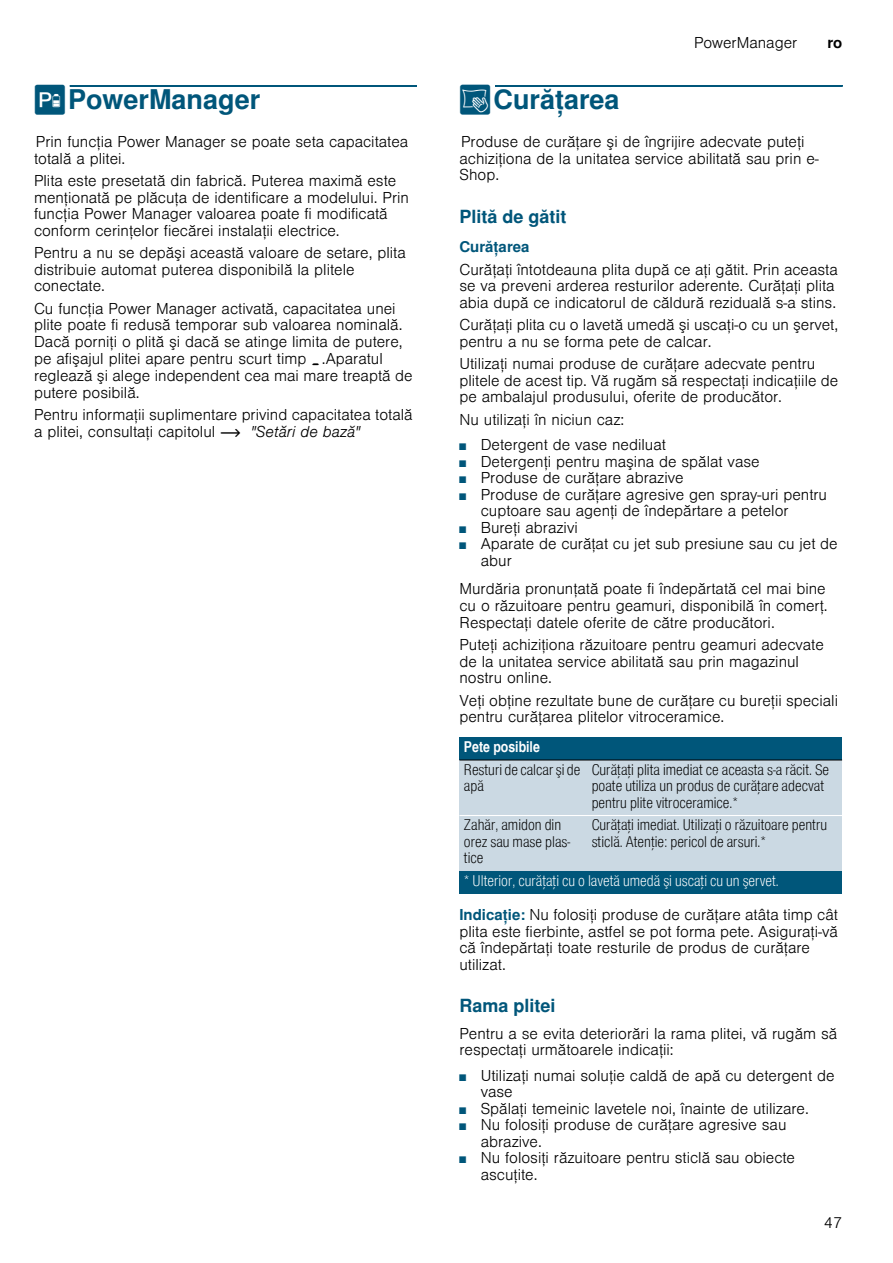
<style>
.page{position:relative;width:893px;height:1263px;background:#fff}
.page>*{position:absolute;margin:0;border:0;box-sizing:border-box;transform-origin:0 0}
.t1{font:700 27px "Nimbus San L";color:#00567a}
.t2{font:700 18px "Nimbus San L";color:#00567a}
.t3{font:300 15px/16.5px "Nimbus San L";color:#000}
.t4{font:15px/16.5px "Nimbus San L Lig Con";color:#000}
.t5{font:15px "Nimbus San L Lig Con";color:#fff}
.t6{font:15px "Nimbus San L Bol Con";color:#fff}
.t7{font:700 15px "Nimbus San L";color:#00567a}
.t8{font:700 15px "Nimbus San L";color:#000}
.s1{font-family:"BSH Symb PG2";font-weight:400}
.s2{font-family:"BSH Symb All";font-weight:400;font-size:16.5px}
.s3{font-family:"BSH Symb PH1";font-weight:400}
.s4{font-style:italic}
.s5{font-size:9px;color:#00567a}
.s6{font-weight:700;color:#00567a}
</style>
<div class="page">
<div style="left:70px;top:85px;width:347px;height:2px;border:1px solid #00567a"></div>
<div style="left:495px;top:85px;width:347px;height:2px;border:1px solid #00567a"></div>
<div style="left:459px;top:737px;width:383px;height:23px;background:#00567a"></div>
<div style="left:459px;top:760px;width:128px;height:55px;background:#cbd9e3"></div>
<div style="left:587px;top:760px;width:255px;height:55px;background:#cbd9e3"></div>
<div style="left:459px;top:815px;width:128px;height:56px;background:#cbd9e3"></div>
<div style="left:587px;top:815px;width:255px;height:56px;background:#cbd9e3"></div>
<div style="left:459px;top:871px;width:383px;height:22px;background:#00567a"></div>
<hr style="left:459px;top:760px;width:383px;height:1px;background:#000">
<hr style="left:459px;top:815px;width:383px;height:1px;background:#fff">
<h1 class="t1" style="left:34px;top:83px;width:228px"><span class="s1">h</span>PowerManager</h1>
<p class="t3" style="left:34px;top:132px;width:376px">Prin funcţia Power Manager se poate seta capacitatea totală a plitei.</p>
<p class="t3" style="left:34px;top:171px;width:376px">Plita este presetată din fabrică. Puterea maximă este menţionată pe plăcuţa de identificare a modelului. Prin funcţia Power Manager valoarea poate fi modificată conform cerinţelor fiecărei instalaţii electrice.</p>
<p class="t3" style="left:34px;top:243px;width:373px">Pentru a nu se depăşi această valoare de setare, plita distribuie automat puterea disponibilă la plitele conectate.</p>
<p class="t3" style="left:34px;top:299px;width:380px">Cu funcţia Power Manager activată, capacitatea unei plite poate fi redusă temporar sub valoarea nominală.<br>Dacă porniţi o plită şi dacă se atinge limita de putere, pe afişajul plitei apare pentru scurt timp <span class="s2">¬</span>.Aparatul reglează şi alege independent cea mai mare treaptă de putere posibilă.</p>
<p class="t3" style="left:34px;top:405px;width:380px">Pentru informaţii suplimentare privind capacitatea totală a plitei, consultaţi capitolul <span class="s3">~</span> <span class="s4">"Setări de bază"</span></p>
<p class="t3" style="left:694px;top:33px;width:105px">PowerManager</p>
<p class="t8" style="left:827px;top:34px;width:17px">ro</p>
<h1 class="t1" style="left:459px;top:83px;width:162px"><span class="s1">D</span>Curăţarea</h1>
<p class="t3" style="left:459px;top:132px;width:361px">Produse de curăţare şi de îngrijire adecvate puteţi achiziţiona de la unitatea service abilitată sau prin e-<br>Shop.</p>
<p class="t2" style="left:459px;top:205px;width:109px">Plită de gătit</p>
<p class="t7" style="left:459px;top:238px;width:72px">Curăţarea</p>
<p class="t3" style="left:459px;top:260px;width:380px">Curăţaţi întotdeauna plita după ce aţi gătit. Prin aceasta se va preveni arderea resturilor aderente. Curăţaţi plita abia după ce indicatorul de căldură reziduală s-a stins.</p>
<p class="t3" style="left:459px;top:315px;width:380px">Curăţaţi plita cu o lavetă umedă şi uscaţi-o cu un şervet, pentru a nu se forma pete de calcar.</p>
<p class="t3" style="left:459px;top:354px;width:380px">Utilizaţi numai produse de curăţare adecvate pentru plitele de acest tip. Vă rugăm să respectaţi indicaţiile de pe ambalajul produsului, oferite de producător.</p>
<p class="t3" style="left:459px;top:410px;width:166px">Nu utilizaţi în niciun caz:</p>
<p class="t3" style="left:459px;top:435px;width:208px"><span class="s5">■</span> Detergent de vase nediluat</p>
<p class="t3" style="left:459px;top:452px;width:302px"><span class="s5">■</span> Detergenţi pentru maşina de spălat vase</p>
<p class="t3" style="left:459px;top:468px;width:225px"><span class="s5">■</span> Produse de curăţare abrazive</p>
<p class="t3" style="left:480px;top:485px;width:348px;text-indent:-21px"><span class="s5">■</span> Produse de curăţare agresive gen spray-uri pentru cuptoare sau agenţi de îndepărtare a petelor</p>
<p class="t3" style="left:459px;top:518px;width:120px"><span class="s5">■</span> Bureţi abrazivi</p>
<p class="t3" style="left:480px;top:534px;width:358px;text-indent:-21px"><span class="s5">■</span> Aparate de curăţat cu jet sub presiune sau cu jet de abur</p>
<p class="t3" style="left:459px;top:579px;width:369px">Murdăria pronunţată poate fi îndepărtată cel mai bine cu o răzuitoare pentru geamuri, disponibilă în comerţ.<br>Respectaţi datele oferite de către producători.</p>
<p class="t3" style="left:459px;top:635px;width:366px">Puteţi achiziţiona răzuitoare pentru geamuri adecvate de la unitatea service abilitată sau prin magazinul nostru online.</p>
<p class="t3" style="left:459px;top:690px;width:380px">Veţi obţine rezultate bune de curăţare cu bureţii speciali pentru curăţarea plitelor vitroceramice.</p>
<p class="t6" style="left:464px;top:737px;width:77px">Pete posibile</p>
<p class="t4" style="left:464px;top:760px;width:118px">Resturi de calcar şi de apă</p>
<p class="t4" style="left:591px;top:760px;width:239px">Curăţaţi plita imediat ce aceasta s-a răcit. Se poate utiliza un produs de curăţare adecvat pentru plite vitroceramice.*</p>
<p class="t4" style="left:464px;top:816px;width:108px">Zahăr, amidon din orez sau mase plas&shy;tice</p>
<p class="t4" style="left:591px;top:816px;width:237px">Curăţaţi imediat. Utilizaţi o răzuitoare pentru sticlă. Atenţie: pericol de arsuri.*</p>
<p class="t5" style="left:464px;top:871px;width:316px">* Ulterior, curăţaţi cu o lavetă umedă şi uscaţi cu un şervet.</p>
<p class="t3" style="left:459px;top:905px;width:380px"><span class="s6">Indicaţie:</span> Nu folosiţi produse de curăţare atâta timp cât plita este fierbinte, astfel se pot forma pete. Asiguraţi-vă că îndepărtaţi toate resturile de produs de curăţare utilizat.</p>
<p class="t2" style="left:459px;top:994px;width:98px">Rama plitei</p>
<p class="t3" style="left:459px;top:1023px;width:379px">Pentru a se evita deteriorări la rama plitei, vă rugăm să respectaţi următoarele indicaţii:</p>
<p class="t3" style="left:480px;top:1065px;width:355px;text-indent:-21px"><span class="s5">■</span> Utilizaţi numai soluţie caldă de apă cu detergent de vase</p>
<p class="t3" style="left:459px;top:1098px;width:351px"><span class="s5">■</span> Spălaţi temeinic lavetele noi, înainte de utilizare.</p>
<p class="t3" style="left:480px;top:1115px;width:307px;text-indent:-21px"><span class="s5">■</span> Nu folosiţi produse de curăţare agresive sau abrazive.</p>
<p class="t3" style="left:480px;top:1148px;width:316px;text-indent:-21px"><span class="s5">■</span> Nu folosiţi răzuitoare pentru sticlă sau obiecte ascuţite.</p>
<p class="t3" style="left:824px;top:1213px;width:20px">47</p>
</div>
